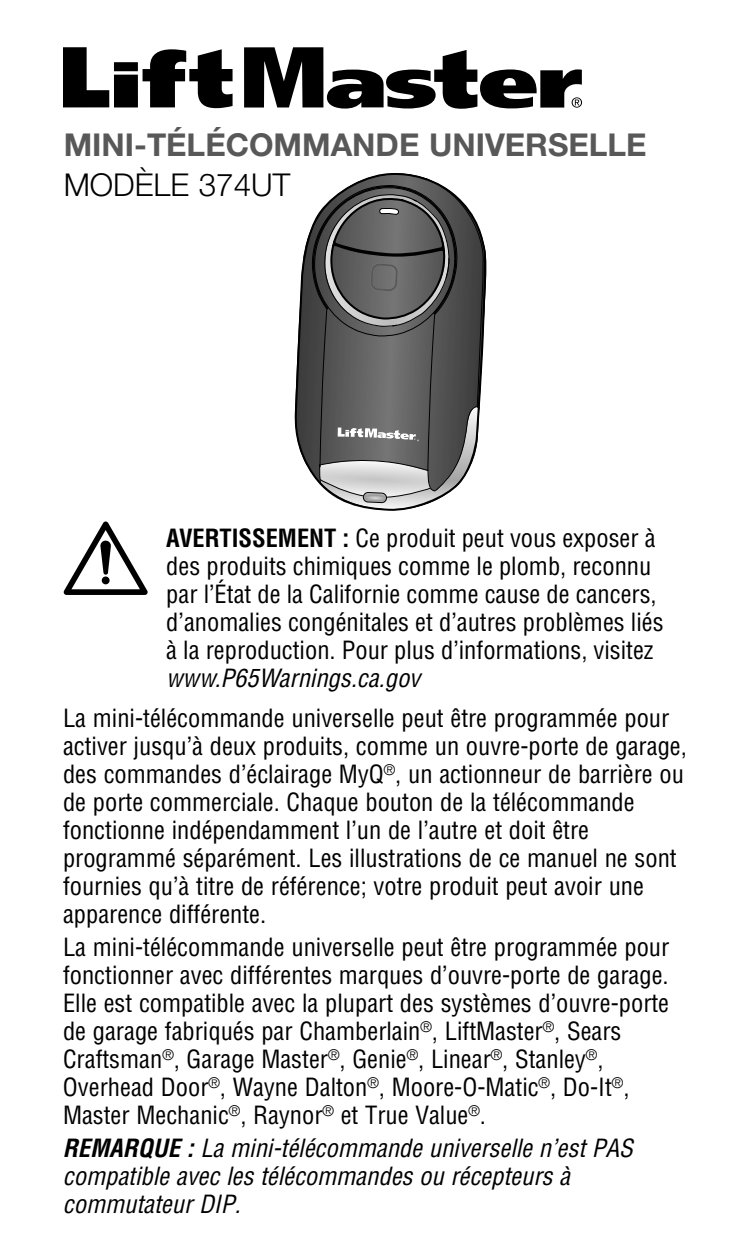
<style>
.page{position:relative;width:756px;height:1260px;background:#fff}
.page>*{position:absolute;margin:0;border:0;box-sizing:border-box;transform-origin:0 0}
.t1{font:700 31.5px "Helvetica Neue";color:#585858}
.t2{font:300 31.5px "Helvetica Neue";color:#000}
.t3{font:condensed 24.5px/28px "Helvetica LT Std";color:#000}
.t4{font:italic condensed 24.5px/28px "Helvetica LT Std";color:#000}
.s1{font-weight:700}
</style>
<div class="page">
<svg style="left:294px;top:173px;width:193px;height:338px"></svg>
<svg style="left:63px;top:47px;width:170px;height:61px"></svg>
<svg style="left:244px;top:47px;width:338px;height:62px"></svg>
<svg style="left:64px;top:522px;width:84px;height:73px"></svg>
<p class="t1" style="left:64px;top:133px;width:584px">MINI-TÉLÉCOMMANDE UNIVERSELLE</p>
<p class="t2" style="left:64px;top:174px;width:228px">MODÈLE 374UT</p>
<p class="t3" style="left:166px;top:526px;width:499px"><span class="s1">AVERTISSEMENT :</span> Ce produit peut vous exposer à des produits chimiques comme le plomb, reconnu par l’État de la Californie comme cause de cancers, d’anomalies congénitales et d’autres problèmes liés à la reproduction. Pour plus d’informations, visitez</p>
<p class="t4" style="left:166px;top:666px;width:255px">www.P65Warnings.ca.gov</p>
<p class="t3" style="left:63px;top:706px;width:625px">La mini-télécommande universelle peut être programmée pour activer jusqu’à deux produits, comme un ouvre-porte de garage, des commandes d’éclairage MyQ<sup>®</sup>, un actionneur de barrière ou de porte commerciale. Chaque bouton de la télécommande fonctionne indépendamment l’un de l’autre et doit être programmé séparément. Les illustrations de ce manuel ne sont fournies qu’à titre de référence; votre produit peut avoir une apparence différente.</p>
<p class="t3" style="left:63px;top:935px;width:608px">La mini-télécommande universelle peut être programmée pour fonctionner avec différentes marques d’ouvre-porte de garage.<br>Elle est compatible avec la plupart des systèmes d’ouvre-porte de garage fabriqués par Chamberlain<sup>®</sup>, LiftMaster<sup>®</sup>, Sears Craftsman<sup>®</sup>, Garage Master<sup>®</sup>, Genie<sup>®</sup>, Linear<sup>®</sup>, Stanley<sup>®</sup>, Overhead Door<sup>®</sup>, Wayne Dalton<sup>®</sup>, Moore-O-Matic<sup>®</sup>, Do-It<sup>®</sup>, Master Mechanic<sup>®</sup>, Raynor<sup>®</sup> et True Value<sup>®</sup>.</p>
<p class="t4" style="left:63px;top:1136px;width:571px"><span class="s1">REMARQUE :</span> La mini-télécommande universelle n’est PAS compatible avec les télécommandes ou récepteurs à commutateur DIP.</p>
</div>
